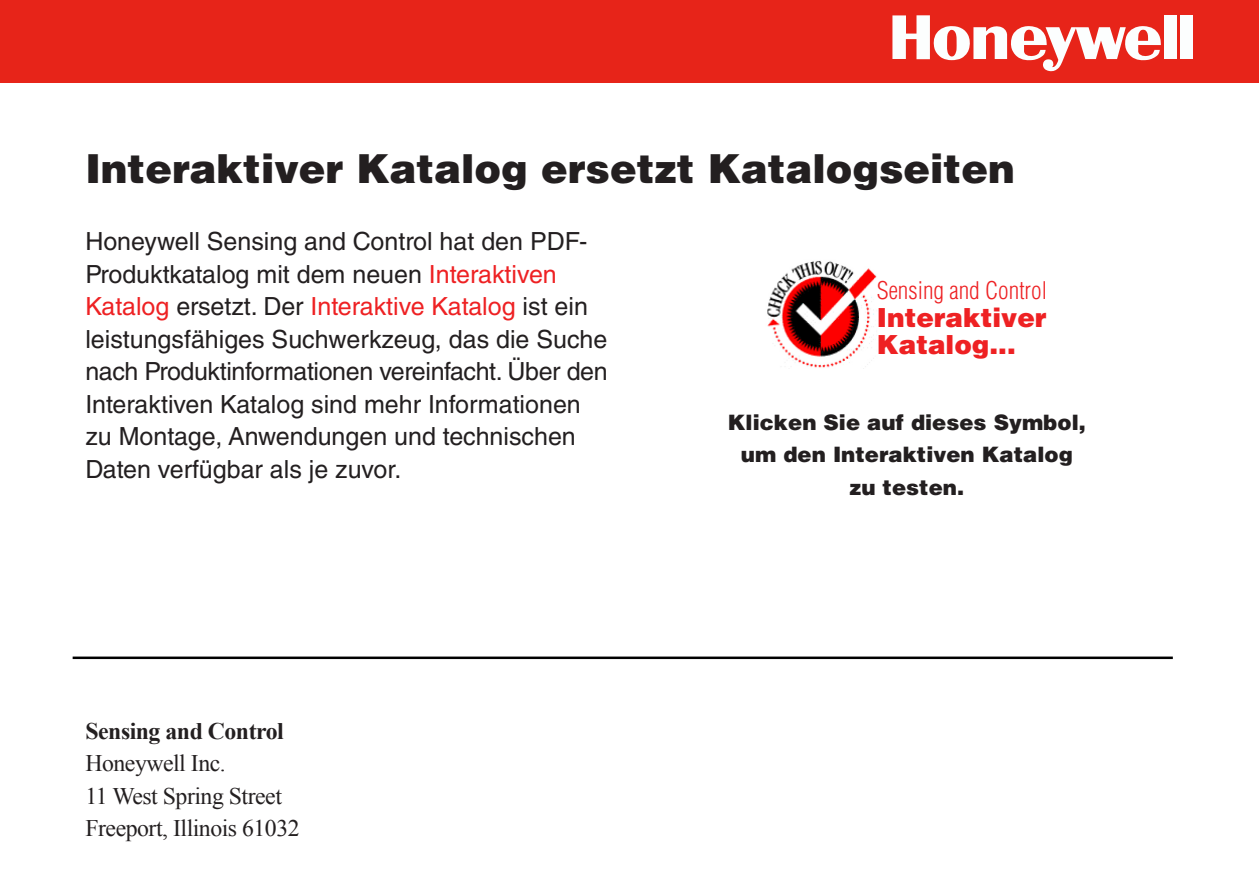
<style>
.page{position:relative;width:1259px;height:891px;background:#fff}
.page>*{position:absolute;margin:0;border:0;box-sizing:border-box;transform-origin:0 0}
.t1{font:900 40px "Helvetica LT Std";color:#231f20}
.t2{font:900 26.25px/27.5px "Helvetica LT Std";color:#ee2123}
.t3{font:25px/32.5px "Helvetica LT Std";color:#231f20}
.t4{font:23.75px/32.5px "Times New Roman";letter-spacing:-.02em;color:#231f20}
.t5{font:700 23.75px "Times New Roman";letter-spacing:-.02em;color:#231f20}
.t6{font:300 condensed 23.75px "Helvetica LT Std";color:#ee2123}
.t7{font:900 21.25px/32.5px "Helvetica LT Std";color:#231f20;text-align:center}
.s1{color:#ee2123}
</style>
<div class="page">
<div style="left:0;top:0;width:1258px;height:83px;background:#e72419"></div>
<svg style="left:892px;top:15px;width:268px;height:57px"></svg>
<div style="left:1164px;top:15px;width:12px;height:44px;background:#fcfefe"></div>
<div style="left:1180px;top:15px;width:12px;height:44px;background:#fcfefe"></div>
<hr style="left:73px;top:657px;width:1099px;height:2px;background:#000">
<img style="left:767px;top:260px;width:110px;height:108px">
<h1 class="t1" style="left:85px;top:142px;width:930px">Interaktiver Katalog ersetzt Katalogseiten</h1>
<p class="t3" style="left:85px;top:225px;width:524px">Honeywell Sensing and Control hat den PDF-Produktkatalog mit dem neuen <span class="s1">Interaktiven Katalog</span> ersetzt. Der <span class="s1">Interaktive Katalog</span> ist ein leistungsfähiges Suchwerkzeug, das die Suche nach Produktinformationen vereinfacht. Über den Interaktiven Katalog sind mehr Informationen zu Montage, Anwendungen und technischen Daten verfügbar als je zuvor.</p>
<p class="t5" style="left:85px;top:714px;width:200px">Sensing and Control</p>
<p class="t4" style="left:85px;top:747px;width:216px">Honeywell Inc.<br>11 West Spring Street<br>Freeport, Illinois 61032</p>
<p class="t6" style="left:876px;top:276px;width:172px">Sensing and Control</p>
<p class="t2" style="left:876px;top:303px;width:171px">Interaktiver<br>Katalog...</p>
<p class="t7" style="left:727px;top:405px;width:359px">Klicken Sie auf dieses Symbol, um den Interaktiven Katalog zu testen.</p>
</div>
